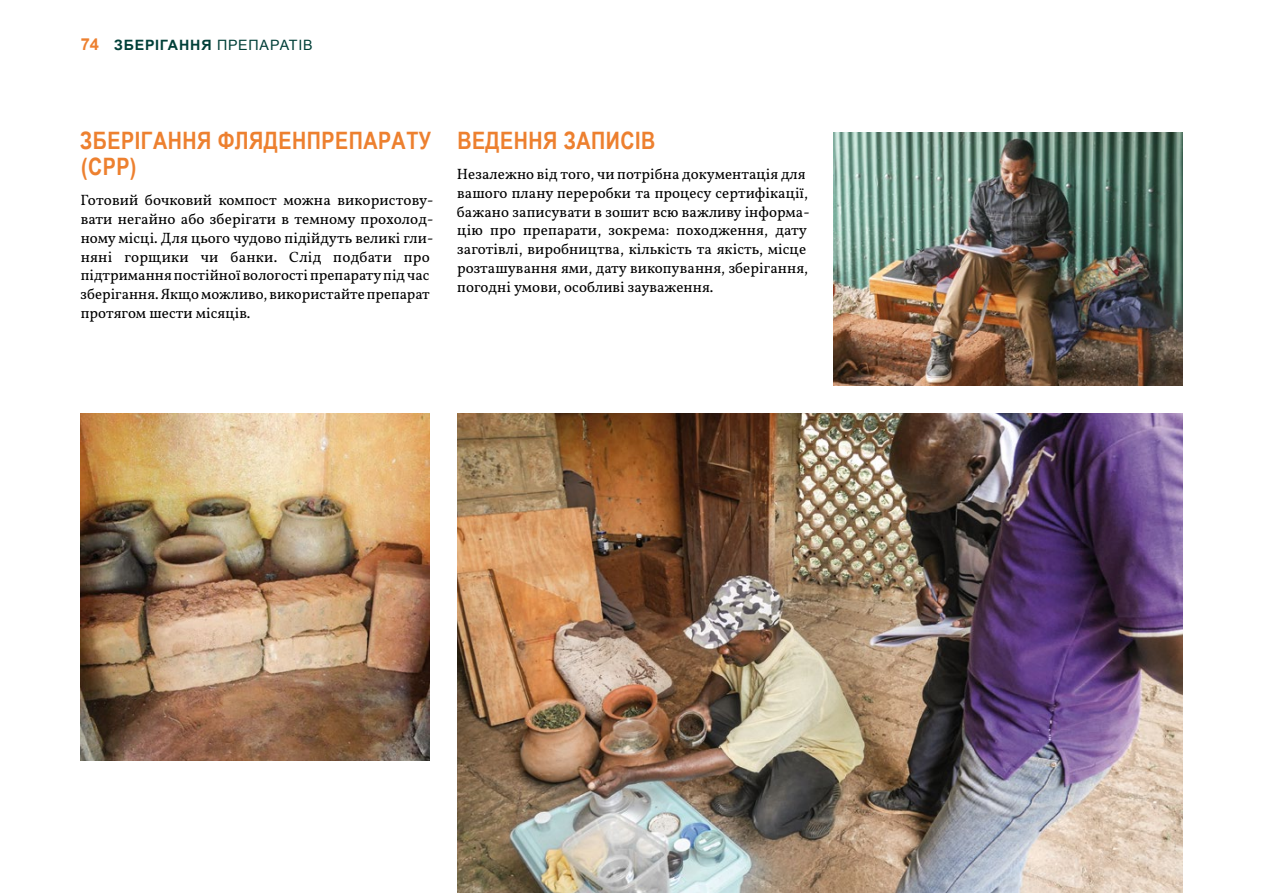
<style>
.page{position:relative;width:1263px;height:893px;background:#fff}
.page>*{position:absolute;margin:0;border:0;box-sizing:border-box;transform-origin:0 0}
.t1{font:700 24px/26.2px "Arial Narrow";letter-spacing:.02em;color:#ed802f}
.t2{font:15px/18.8px "Demeter Vollkorn";letter-spacing:.005em;color:#000}
.t3{font:700 14.25px "Arial";letter-spacing:.055em;color:#003f38}
.s1{font-size:16.5px;color:#ed802f}
.s2{font-weight:400}
</style>
<div class="page">
<img style="left:81px;top:413px;width:348px;height:347px">
<img style="left:457px;top:413px;width:725px;height:480px">
<img style="left:834px;top:132px;width:348px;height:253px">
<p class="t3" style="left:81px;top:36px;width:233px"><span class="s1">74</span> ЗБЕРІГАННЯ <span class="s2">ПРЕПАРАТІВ</span></p>
<h1 class="t1" style="left:80px;top:126px;width:352px">ЗБЕРІГАННЯ ФЛЯДЕНПРЕПАРАТУ (CPP)</h1>
<p class="t2" style="left:80px;top:190px;width:354px">Готовий бочковий компост можна використову&shy;вати негайно або зберігати в темному прохолод&shy;ному місці. Для цього чудово підійдуть великі гли&shy;няні горщики чи банки. Слід подбати про підтримання постійної вологості препарату під час зберігання. Якщо можливо, використайте препарат протягом шести місяців.</p>
<h1 class="t1" style="left:457px;top:126px;width:200px">ВЕДЕННЯ ЗАПИСІВ</h1>
<p class="t2" style="left:457px;top:164px;width:354px">Незалежно від того, чи потрібна документація для вашого плану переробки та процесу сертифікації, бажано записувати в зошит всю важливу інформа&shy;цію про препарати, зокрема: походження, дату заготівлі, виробництва, кількість та якість, місце розташування ями, дату викопування, зберігання, погодні умови, особливі зауваження.</p>
</div>
